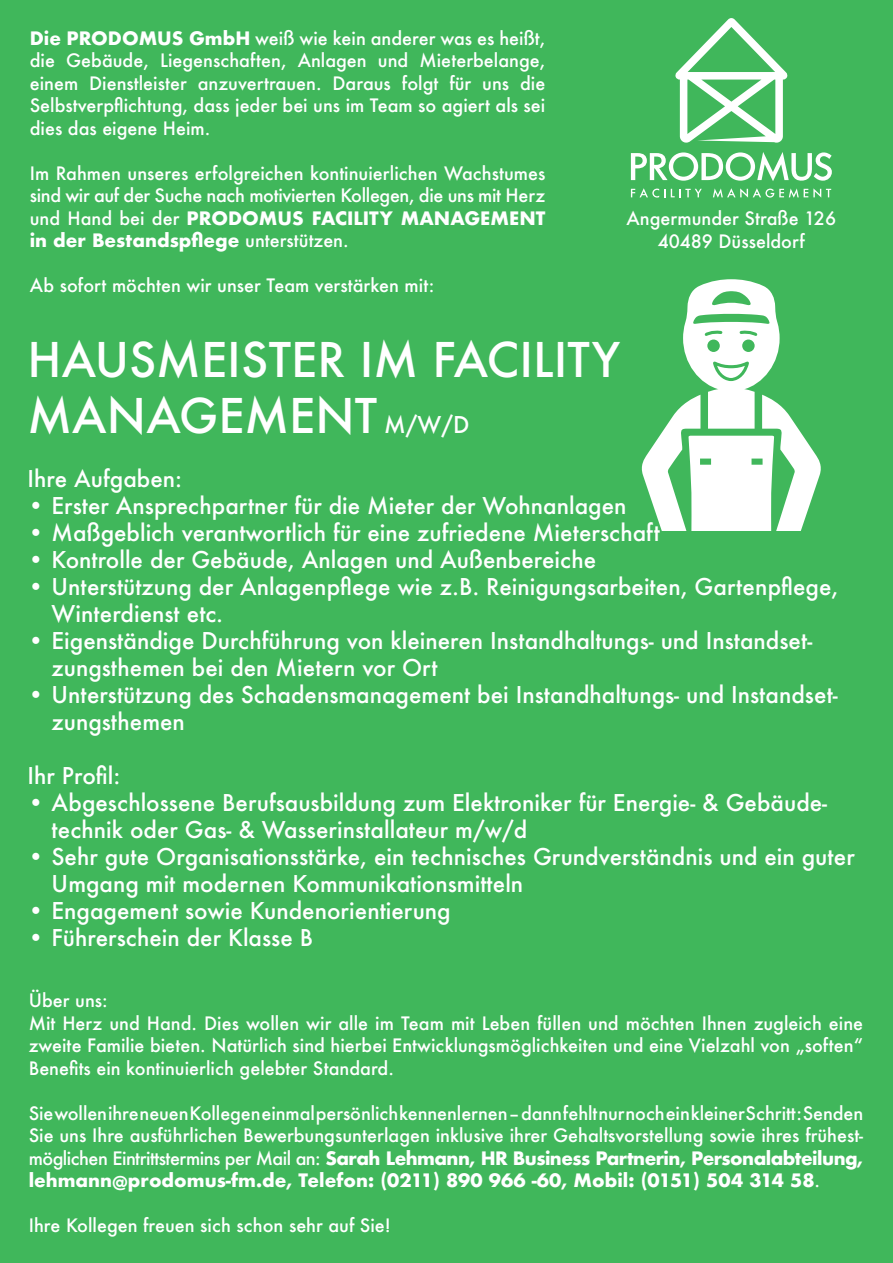
<style>
.page{position:relative;width:893px;height:1263px;background:#40b75b}
.page>*{position:absolute;margin:0;border:0;box-sizing:border-box;transform-origin:0 0}
.t1{font:500 46.5px/55.8px "Futura";color:#fff}
.t2{font:500 22.5px/27px "Futura";color:#fff}
.t3{font:500 18px/22.5px "Futura";color:#fff;text-align:justify}
.s1{font-weight:700}
.s2{font-size:22.5px}
</style>
<div class="page">
<svg style="left:631px;top:152px;width:201px;height:29px"></svg>
<svg style="left:675px;top:18px;width:113px;height:125px"></svg>
<svg style="left:631px;top:188px;width:34px;height:10px"></svg>
<svg style="left:671px;top:189px;width:31px;height:8px"></svg>
<svg style="left:713px;top:188px;width:118px;height:10px"></svg>
<svg style="left:641px;top:279px;width:180px;height:252px"></svg>
<p class="t3" style="left:30px;top:27px;width:517px"><span class="s1">Die PRODOMUS GmbH</span> weiß wie kein anderer was es heißt, die Gebäude, Liegenschaften, Anlagen und Mieterbelange, einem Dienstleister anzuvertrauen. Daraus folgt für uns die Selbstverpflichtung, dass jeder bei uns im Team so agiert als sei dies das eigene Heim.</p>
<p class="t3" style="left:30px;top:162px;width:517px">Im Rahmen unseres erfolgreichen kontinuierlichen Wachstumes sind wir auf der Suche nach motivierten Kollegen, die uns mit Herz und Hand bei der <span class="s1">PRODOMUS FACILITY MANAGEMENT in der Bestandspflege</span> unterstützen.</p>
<p class="t3" style="left:30px;top:274px;width:406px">Ab sofort möchten wir unser Team verstärken mit:</p>
<p class="t3" style="left:626px;top:207px;width:211px;text-align:center">Angermunder Straße 126<br>40489 Düsseldorf</p>
<h1 class="t1" style="left:28px;top:332px;width:594px">HAUSMEISTER IM FACILITY<br>MANAGEMENT <span class="s2">M/W/D</span></h1>
<p class="t2" style="left:28px;top:465px;width:156px">Ihre Aufgaben:</p>
<p class="t2" style="left:28px;top:492px;width:600px">• Erster Ansprechpartner für die Mieter der Wohnanlagen</p>
<p class="t2" style="left:28px;top:519px;width:634px">• Maßgeblich verantwortlich für eine zufriedene Mieterschaft</p>
<p class="t2" style="left:28px;top:546px;width:570px">• Kontrolle der Gebäude, Anlagen und Außenbereiche</p>
<p class="t2" style="left:52px;top:573px;width:788px;text-indent:-24px">• Unterstützung der Anlagenpflege wie z.B. Reinigungsarbeiten, Gartenpflege,<br>Winterdienst etc.</p>
<p class="t2" style="left:52px;top:627px;width:762px;text-indent:-24px">• Eigenständige Durchführung von kleineren Instandhaltungs- und Instandset&shy;zungsthemen bei den Mietern vor Ort</p>
<p class="t2" style="left:52px;top:681px;width:788px;text-indent:-24px">• Unterstützung des Schadensmanagement bei Instandhaltungs- und Instandset&shy;zungsthemen</p>
<p class="t2" style="left:28px;top:762px;width:94px">Ihr Profil:</p>
<p class="t2" style="left:52px;top:789px;width:777px;text-indent:-24px">• Abgeschlossene Berufsausbildung zum Elektroniker für Energie- &amp; Gebäude&shy;technik oder Gas- &amp; Wasserinstallateur m/w/d</p>
<p class="t2" style="left:52px;top:843px;width:805px;text-indent:-24px">• Sehr gute Organisationsstärke, ein technisches Grundverständnis und ein guter<br>Umgang mit modernen Kommunikationsmitteln</p>
<p class="t2" style="left:28px;top:897px;width:425px">• Engagement sowie Kundenorientierung</p>
<p class="t2" style="left:28px;top:924px;width:287px">• Führerschein der Klasse B</p>
<p class="t3" style="left:29px;top:989px;width:836px;text-align:left">Über uns:<br>Mit Herz und Hand. Dies wollen wir alle im Team mit Leben füllen und möchten Ihnen zugleich eine zweite Familie bieten. Natürlich sind hierbei Entwicklungsmöglichkeiten und eine Vielzahl von „soften“ Benefits ein kontinuierlich gelebter Standard.</p>
<p class="t3" style="left:29px;top:1101px;width:836px">Sie wollen ihre neuen Kollegen einmal persönlich kennenlernen – dann fehlt nur noch ein kleiner Schritt: Senden Sie uns Ihre ausführlichen Bewerbungsunterlagen inklusive ihrer Gehaltsvorstellung sowie ihres frühest&shy;möglichen Eintrittstermins per Mail an: <span class="s1">Sarah Lehmann, HR Business Partnerin, Personalabteilung, lehmann@prodomus-fm.de, Telefon: (0211) 890 966 -60, Mobil: (0151) 504 314 58</span>.</p>
<p class="t3" style="left:29px;top:1214px;width:364px">Ihre Kollegen freuen sich schon sehr auf Sie!</p>
</div>
